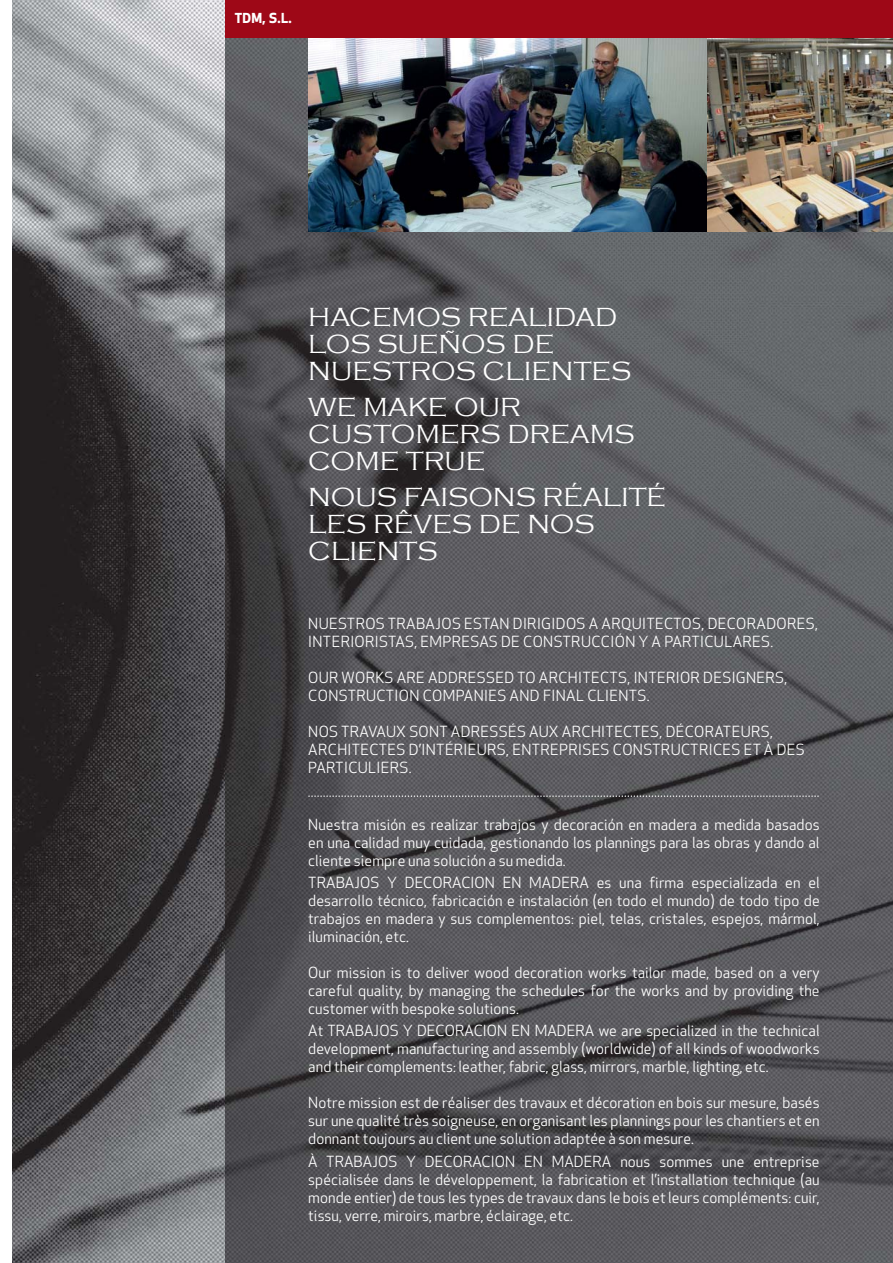
<style>
.page{position:relative;width:893px;height:1263px;background:#fff}
.page>*{position:absolute;margin:0;border:0;box-sizing:border-box;transform-origin:0 0}
.t1{font:300 27px/27px "Copperplate Gothic";color:#fff}
.t2{font:15px/18px "Apex New";letter-spacing:.005em;color:#fff;text-align:justify}
.t3{font:15px/18px "Apex New";letter-spacing:.025em;color:#fff}
.t4{font:700 13.5px "Apex New";color:#fff}
</style>
<div class="page">
<img style="left:13px;top:0;width:880px;height:1263px">
<img style="left:309px;top:37px;width:584px;height:194px">
<div style="left:225px;top:0;width:668px;height:37px;background:#9e0817"></div>
<svg style="left:309px;top:795px;width:510px;height:2px"></svg>
<p class="t4" style="left:235px;top:10px;width:59px">TDM, S.L.</p>
<h1 class="t1" style="left:308px;top:304px;width:324px">HACEMOS REALIDAD<br>LOS SUEÑOS DE<br>NUESTROS CLIENTES</h1>
<h1 class="t1" style="left:308px;top:394px;width:328px">WE MAKE OUR<br>CUSTOMERS DREAMS<br>COME TRUE</h1>
<h1 class="t1" style="left:308px;top:484px;width:359px">NOUS FAISONS RÉALITÉ<br>LES RÊVES DE NOS<br>CLIENTS</h1>
<p class="t3" style="left:308px;top:616px;width:511px">NUESTROS TRABAJOS ESTAN DIRIGIDOS A ARQUITECTOS, DECORADORES,<br>INTERIORISTAS, EMPRESAS DE CONSTRUCCIÓN Y A PARTICULARES.</p>
<p class="t3" style="left:308px;top:670px;width:481px">OUR WORKS ARE ADDRESSED TO ARCHITECTS, INTERIOR DESIGNERS,<br>CONSTRUCTION COMPANIES AND FINAL CLIENTS.</p>
<p class="t3" style="left:308px;top:724px;width:498px">NOS TRAVAUX SONT ADRESSÉS AUX ARCHITECTES, DÉCORATEURS,<br>ARCHITECTES D’INTÉRIEURS, ENTREPRISES CONSTRUCTRICES ET À DES<br>PARTICULIERS.</p>
<p class="t2" style="left:308px;top:816px;width:513px">Nuestra misión es realizar trabajos y decoración en madera a medida basados en una calidad muy cuidada, gestionando los plannings para las obras y dando al cliente siempre una solución a su medida.</p>
<p class="t2" style="left:308px;top:875px;width:513px">TRABAJOS Y DECORACION EN MADERA es una firma especializada en el desarrollo técnico, fabricación e instalación (en todo el mundo) de todo tipo de trabajos en madera y sus complementos: piel, telas, cristales, espejos, mármol, iluminación, etc.</p>
<p class="t2" style="left:308px;top:965px;width:513px">Our mission is to deliver wood decoration works tailor made, based on a very careful quality, by managing the schedules for the works and by providing the customer with bespoke solutions.</p>
<p class="t2" style="left:308px;top:1023px;width:513px">At TRABAJOS Y DECORACION EN MADERA we are specialized in the technical development, manufacturing and assembly (worldwide) of all kinds of woodworks and their complements: leather, fabric, glass, mirrors, marble, lighting, etc.</p>
<p class="t2" style="left:308px;top:1095px;width:513px">Notre mission est de réaliser des travaux et décoration en bois sur mesure, basés sur une qualité très soigneuse, en organisant les plannings pour les chantiers et en donnant toujours au client une solution adaptée à son mesure.</p>
<p class="t2" style="left:308px;top:1153px;width:513px">À TRABAJOS Y DECORACION EN MADERA nous sommes une entreprise spécialisée dans le développement, la fabrication et l’installation technique (au monde entier) de tous les types de travaux dans le bois et leurs compléments: cuir, tissu, verre, miroirs, marbre, éclairage, etc.</p>
</div>
